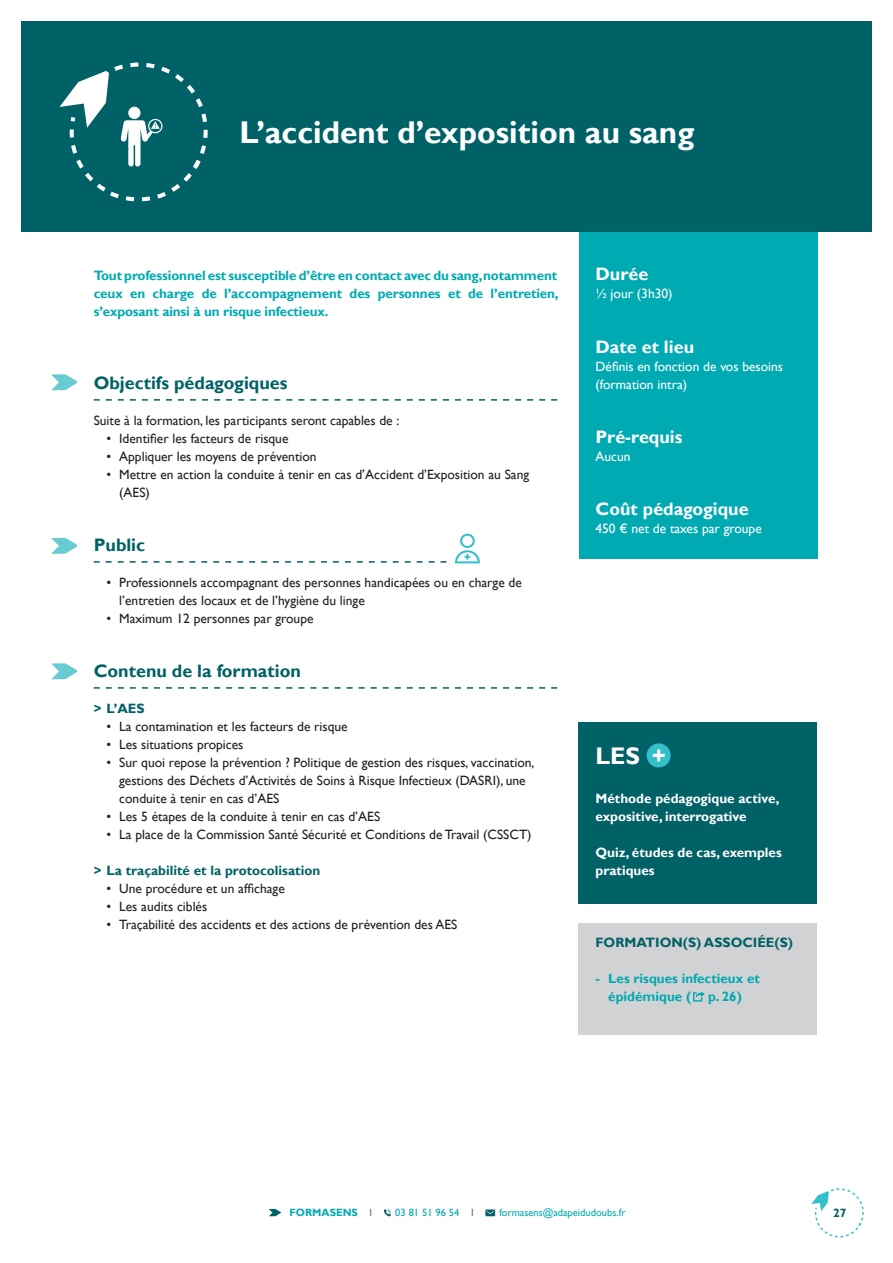
<style>
.page{position:relative;width:893px;height:1263px;background:#fff}
.page>*{position:absolute;margin:0;border:0;box-sizing:border-box;transform-origin:0 0}
.t1{font:700 31.5px "Gill Sans";color:#fff}
.t2{font:700 24px "Gill Sans";color:#fff}
.t3{font:700 18px "Gill Sans";color:#006166}
.t4{font:700 18px "Gill Sans";color:#fff}
.t5{font:13.5px/18px "Gill Sans";color:#231f20}
.t6{font:700 13.5px/18px "Gill Sans";letter-spacing:-.01em;color:#00aab3;text-align:justify}
.t7{font:13.5px/18px "Gill Sans";color:#fff}
.t8{font:700 13.5px/18px "Gill Sans";color:#fff}
.t9{font:700 13.5px "Gill Sans";color:#006166}
.t10{font:700 12px "Gill Sans";color:#006166}
.t11{font:10.5px "Gill Sans";color:#00aab3}
.t12{font:700 10.5px "Gill Sans";color:#00aab3}
.s1{font-weight:400;color:#6c6d70}
.s2{color:#6c6d70}
</style>
<div class="page">
<div style="left:21px;top:21px;width:851px;height:211px;background:#006166"></div>
<svg style="left:811px;top:1188px;width:53px;height:49px"></svg>
<svg style="left:269px;top:1209px;width:12px;height:7px"></svg>
<svg style="left:384px;top:1209px;width:7px;height:7px"></svg>
<svg style="left:485px;top:1209px;width:10px;height:7px"></svg>
<svg style="left:60px;top:63px;width:148px;height:138px"></svg>
<div style="left:578px;top:723px;width:239px;height:181px;background:#006166"></div>
<div style="left:579px;top:232px;width:238px;height:326px;background:#00aab3"></div>
<svg style="left:94px;top:399px;width:463px;height:2px"></svg>
<svg style="left:94px;top:561px;width:352px;height:2px"></svg>
<svg style="left:94px;top:687px;width:463px;height:2px"></svg>
<div style="left:578px;top:923px;width:239px;height:111px;background:#d1d2d4"></div>
<div style="left:647px;top:743px;width:24px;height:24px;background:#32c0cb;border-radius:50%"></div>
<svg style="left:653px;top:749px;width:12px;height:12px"></svg>
<svg style="left:693px;top:991px;width:11px;height:11px"></svg>
<svg style="left:51px;top:374px;width:26px;height:16px"></svg>
<svg style="left:51px;top:538px;width:26px;height:16px"></svg>
<svg style="left:51px;top:663px;width:26px;height:16px"></svg>
<svg style="left:455px;top:534px;width:25px;height:29px"></svg>
<h1 class="t1" style="left:240px;top:113px;width:456px">L’accident d’exposition au sang</h1>
<p class="t6" style="left:94px;top:267px;width:466px">Tout professionnel est susceptible d’être en contact avec du sang,notamment ceux en charge de l’accompagnement des personnes et de l’entretien, s’exposant ainsi à un risque infectieux.</p>
<h3 class="t4" style="left:595px;top:264px;width:54px">Durée</h3>
<p class="t7" style="left:595px;top:285px;width:79px">½ jour (3h30)</p>
<h3 class="t4" style="left:595px;top:336px;width:100px">Date et lieu</h3>
<p class="t7" style="left:595px;top:357px;width:189px">Définis en fonction de vos besoins (formation intra)</p>
<h3 class="t4" style="left:595px;top:426px;width:88px">Pré-requis</h3>
<p class="t7" style="left:595px;top:447px;width:37px">Aucun</p>
<h3 class="t3" style="left:94px;top:372px;width:195px">Objectifs pédagogiques</h3>
<p class="t5" style="left:94px;top:411px;width:307px">Suite à la formation, les participants seront capables de :</p>
<p class="t5" style="left:106px;top:429px;width:184px">• Identifier les facteurs de risque</p>
<p class="t5" style="left:106px;top:447px;width:212px">• Appliquer les moyens de prévention</p>
<p class="t5" style="left:119px;top:465px;width:411px;text-indent:-13px">• Mettre en action la conduite à tenir en cas d’Accident d’Exposition au Sang (AES)</p>
<h3 class="t3" style="left:94px;top:534px;width:53px">Public</h3>
<p class="t5" style="left:119px;top:573px;width:404px;text-indent:-13px">• Professionnels accompagnant des personnes handicapées ou en charge de l’entretien des locaux et de l’hygiène du linge</p>
<p class="t5" style="left:106px;top:609px;width:209px">• Maximum 12 personnes par groupe</p>
<h3 class="t3" style="left:94px;top:660px;width:209px">Contenu de la formation</h3>
<p class="t9" style="left:94px;top:700px;width:52px">&gt; L’AES</p>
<p class="t5" style="left:106px;top:717px;width:243px">• La contamination et les facteurs de risque</p>
<p class="t5" style="left:106px;top:735px;width:139px">• Les situations propices</p>
<p class="t5" style="left:119px;top:753px;width:417px;text-indent:-13px">• Sur quoi repose la prévention ? Politique de gestion des risques, vaccination, gestions des Déchets d’Activités de Soins à Risque Infectieux (DASRI), une conduite à tenir en cas d’AES</p>
<p class="t5" style="left:106px;top:807px;width:275px">• Les 5 étapes de la conduite à tenir en cas d’AES</p>
<p class="t5" style="left:106px;top:825px;width:427px">• La place de la Commission Santé Sécurité et Conditions de Travail (CSSCT)</p>
<p class="t9" style="left:94px;top:862px;width:228px">&gt; La traçabilité et la protocolisation</p>
<p class="t5" style="left:106px;top:879px;width:180px">• Une procédure et un affichage</p>
<p class="t5" style="left:106px;top:897px;width:102px">• Les audits ciblés</p>
<p class="t5" style="left:106px;top:915px;width:352px">• Traçabilité des accidents et des actions de prévention des AES</p>
<h3 class="t4" style="left:595px;top:498px;width:155px">Coût pédagogique</h3>
<p class="t7" style="left:595px;top:519px;width:168px">450 € net de taxes par groupe</p>
<h2 class="t2" style="left:595px;top:742px;width:46px">LES</h2>
<p class="t8" style="left:595px;top:789px;width:185px">Méthode pédagogique active, expositive, interrogative</p>
<p class="t8" style="left:595px;top:843px;width:188px">Quiz, études de cas, exemples pratiques</p>
<p class="t9" style="left:595px;top:934px;width:199px">FORMATION(S) ASSOCIÉE(S)</p>
<p class="t6" style="left:608px;top:969px;width:153px;text-indent:-13px">- Les risques infectieux et épidémique (</p>
<p class="t6" style="left:708px;top:987px;width:35px">p. 26)</p>
<p class="t12" style="left:290px;top:1206px;width:84px">FORMASENS <span class="s1">I</span></p>
<p class="t11" style="left:395px;top:1207px;width:80px">03 81 51 96 54 <span class="s2">I</span></p>
<p class="t11" style="left:499px;top:1207px;width:128px">formasens@adapeidudoubs.fr</p>
<p class="t10" style="left:833px;top:1205px;width:15px">27</p>
</div>
